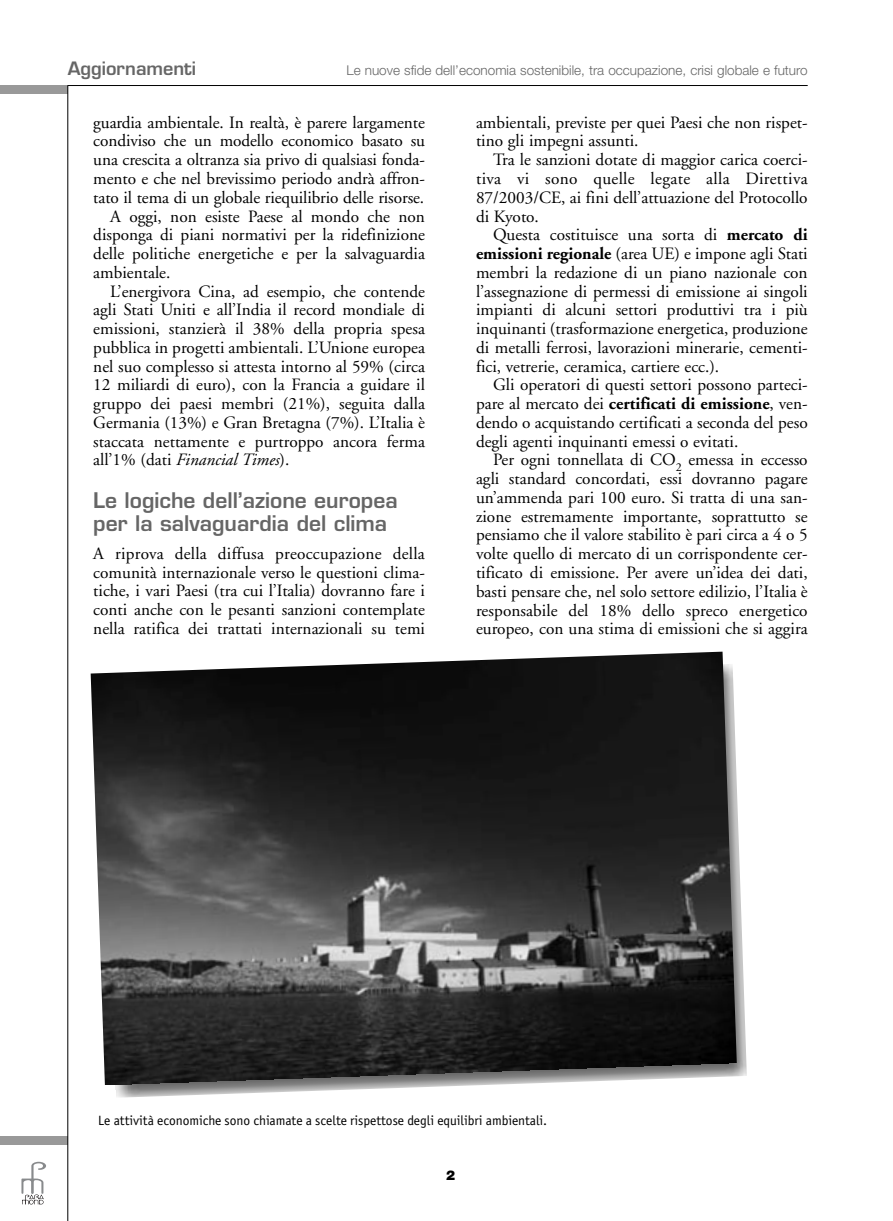
<style>
.page{position:relative;width:893px;height:1221px;background:#fff}
.page>*{position:absolute;margin:0;border:0;box-sizing:border-box;transform-origin:0 0}
.t1{font:600 21px/22.5px "Eurostile";color:#666}
.t2{font:600 18px "Eurostile";color:#666}
.t3{font:17.25px/18.8px "Adobe Garamond";color:#000;text-align:justify}
.t4{font:italic 17.25px "Adobe Garamond";color:#000}
.t5{font:13.5px "Officina Sans";color:#000}
.t6{font:300 13.5px "Helvetica Neue";color:#666}
.t7{font:900 13.5px "Helvetica Neue";color:#000}
.s1{font-style:normal}
.s2{font-weight:700}
</style>
<div class="page">
<svg style="left:21px;top:1161px;width:25px;height:43px"></svg>
<div style="left:0;top:85px;width:68px;height:9px;background:#999"></div>
<div style="left:0;top:1136px;width:68px;height:8px;background:#999"></div>
<hr style="left:68px;top:85px;width:1px;height:1135px;background:#000">
<hr style="left:68px;top:85px;width:740px;height:1px;background:#000">
<img style="left:104px;top:796px;width:643px;height:301px">
<img style="left:91px;top:651px;width:646px;height:433px">
<p class="t2" style="left:68px;top:61px;width:130px">Aggiornamenti</p>
<p class="t6" style="left:346px;top:65px;width:463px">Le nuove sfide dell’economia sostenibile, tra occupazione, crisi globale e futuro</p>
<p class="t3" style="left:93px;top:114px;width:333px">guardia ambientale. In realtà, è parere largamente</p>
<p class="t3" style="left:93px;top:133px;width:333px">condiviso che un modello economico basato su</p>
<p class="t3" style="left:93px;top:152px;width:333px">una crescita a oltranza sia privo di qualsiasi fonda-</p>
<p class="t3" style="left:93px;top:171px;width:333px">mento e che nel brevissimo periodo andrà affron-</p>
<p class="t3" style="left:93px;top:189px;width:332px">tato il tema di un globale riequilibrio delle risorse.</p>
<p class="t3" style="left:110px;top:208px;width:316px">A oggi, non esiste Paese al mondo che non</p>
<p class="t3" style="left:93px;top:227px;width:333px">disponga di piani normativi per la ridefinizione</p>
<p class="t3" style="left:93px;top:246px;width:333px">delle politiche energetiche e per la salvaguardia</p>
<p class="t3" style="left:93px;top:264px;width:79px">ambientale.</p>
<p class="t3" style="left:110px;top:283px;width:316px">L’energivora Cina, ad esempio, che contende</p>
<p class="t3" style="left:93px;top:302px;width:333px">agli Stati Uniti e all’India il record mondiale di</p>
<p class="t3" style="left:93px;top:321px;width:333px">emissioni, stanzierà il 38% della propria spesa</p>
<p class="t3" style="left:93px;top:339px;width:333px">pubblica in progetti ambientali. L’Unione europea</p>
<p class="t3" style="left:93px;top:358px;width:333px">nel suo complesso si attesta intorno al 59% (circa</p>
<p class="t3" style="left:93px;top:377px;width:333px">12 miliardi di euro), con la Francia a guidare il</p>
<p class="t3" style="left:93px;top:396px;width:333px">gruppo dei paesi membri (21%), seguita dalla</p>
<p class="t3" style="left:93px;top:414px;width:333px">Germania (13%) e Gran Bretagna (7%). L’Italia è</p>
<p class="t3" style="left:93px;top:433px;width:333px">staccata nettamente e purtroppo ancora ferma</p>
<p class="t4" style="left:93px;top:453px;width:198px"><span class="s1">all’1% (dati</span> Financial Times<span class="s1">).</span></p>
<p class="t1" style="left:93px;top:491px;width:306px">Le logiche dell’azione europea per la salvaguardia del clima</p>
<p class="t3" style="left:93px;top:545px;width:333px">A riprova della diffusa preoccupazione della comunità internazionale verso le questioni clima&shy;tiche, i vari Paesi (tra cui l’Italia) dovranno fare i conti anche con le pesanti sanzioni contemplate nella ratifica dei trattati internazionali su temi</p>
<p class="t3" style="left:476px;top:114px;width:333px">ambientali, previste per quei Paesi che non rispet&shy;tino gli impegni assunti.</p>
<p class="t3" style="left:476px;top:152px;width:333px;text-indent:17px">Tra le sanzioni dotate di maggior carica coerci&shy;tiva vi sono quelle legate alla Direttiva 87/2003/CE, ai fini dell’attuazione del Protocollo di Kyoto.</p>
<p class="t3" style="left:476px;top:227px;width:333px;text-indent:17px">Questa costituisce una sorta di <span class="s2">mercato di emissioni regionale</span> (area UE) e impone agli Stati membri la redazione di un piano nazionale con l’assegnazione di permessi di emissione ai singoli impianti di alcuni settori produttivi tra i più inquinanti (trasformazione energetica, produzione di metalli ferrosi, lavorazioni minerarie, cementi&shy;fici, vetrerie, ceramica, cartiere ecc.).</p>
<p class="t3" style="left:476px;top:377px;width:333px;text-indent:17px">Gli operatori di questi settori possono parteci&shy;pare al mercato dei <span class="s2">certificati di emissione</span>, ven&shy;dendo o acquistando certificati a seconda del peso degli agenti inquinanti emessi o evitati.</p>
<p class="t3" style="left:476px;top:452px;width:333px;text-indent:17px">Per ogni tonnellata di CO<sub>2</sub> emessa in eccesso agli standard concordati, essi dovranno pagare un’ammenda pari 100 euro. Si tratta di una san&shy;zione estremamente importante, soprattutto se pensiamo che il valore stabilito è pari circa a 4 o 5 volte quello di mercato di un corrispondente cer&shy;tificato di emissione. Per avere un’idea dei dati, basti pensare che, nel solo settore edilizio, l’Italia è responsabile del 18% dello spreco energetico europeo, con una stima di emissioni che si aggira</p>
<p class="t5" style="left:98px;top:1114px;width:450px">Le attività economiche sono chiamate a scelte rispettose degli equilibri ambientali.</p>
<p class="t7" style="left:446px;top:1170px;width:11px">2</p>
</div>
